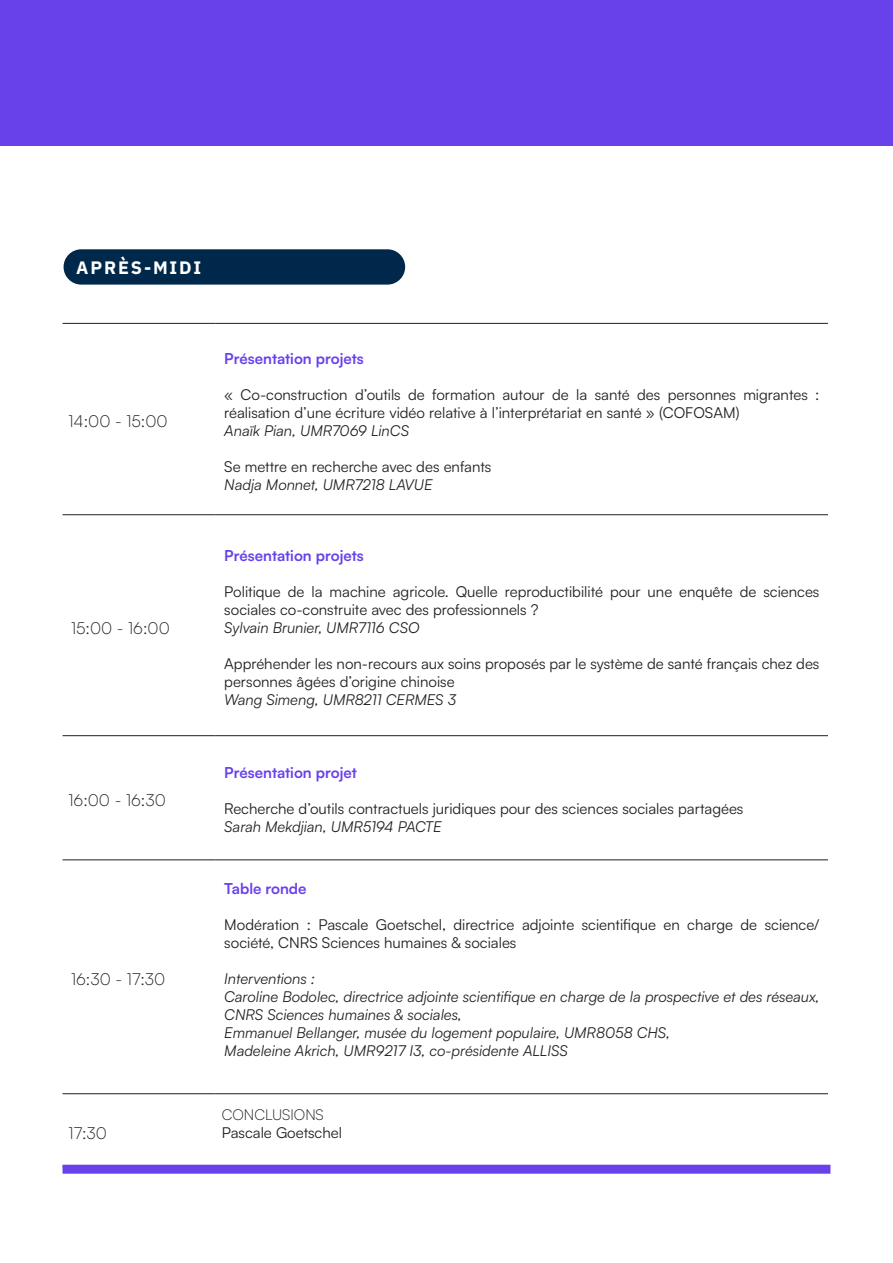
<style>
.page{position:relative;width:893px;height:1263px;background:#fff}
.page>*{position:absolute;margin:0;border:0;box-sizing:border-box;transform-origin:0 0}
.Titre_cartouche_encadré{font:700 18px "IBM Plex Sans";letter-spacing:.1em;color:#fff}
.t1{font:300 16.5px "Satoshi";color:#231f20}
.t2{font:15px/18px "Satoshi";color:#231f20}
.t3{font:italic 15px/18px "Satoshi";color:#231f20}
.t4{font:700 15px "Satoshi";color:#6941eb}
.t5{font:300 15px "Satoshi";color:#231f20}
</style>
<div class="page">
<div style="left:0;top:0;width:893px;height:146px;background:#6941eb"></div>
<div style="left:64px;top:249px;width:341px;height:36px;background:#00284b;border-radius:18px"></div>
<hr style="left:63px;top:323px;width:153px;height:1px;background:#231f20">
<hr style="left:63px;top:514px;width:153px;height:1px;background:#231f20">
<hr style="left:63px;top:735px;width:153px;height:1px;background:#231f20">
<hr style="left:63px;top:859px;width:153px;height:1px;background:#231f20">
<hr style="left:63px;top:1093px;width:153px;height:1px;background:#231f20">
<hr style="left:216px;top:735px;width:612px;height:1px;background:#231f20">
<hr style="left:216px;top:859px;width:612px;height:1px;background:#231f20">
<hr style="left:216px;top:1093px;width:612px;height:1px;background:#231f20">
<hr style="left:216px;top:323px;width:612px;height:1px;background:#231f20">
<hr style="left:216px;top:514px;width:612px;height:1px;background:#231f20">
<div style="left:63px;top:1165px;width:767px;height:9px;background:#6941eb"></div>
<p class="Titre_cartouche_encadré" style="left:76px;top:253px;width:126px">APRÈS-MIDI</p>
<p class="t1" style="left:69px;top:411px;width:101px">14:00 - 15:00</p>
<p class="t1" style="left:71px;top:617px;width:100px">15:00 - 16:00</p>
<p class="t1" style="left:69px;top:790px;width:99px">16:00 - 16:30</p>
<p class="t1" style="left:71px;top:969px;width:96px">16:30 - 17:30</p>
<p class="t1" style="left:69px;top:1122px;width:40px">17:30</p>
<p class="t4" style="left:224px;top:347px;width:141px">Présentation projets</p>
<p class="t2" style="left:224px;top:385px;width:597px">« Co-construction d’outils de formation autour de la santé des personnes migrantes : réalisation d’une écriture vidéo relative à l’interprétariat en santé » (COFOSAM)</p>
<p class="t3" style="left:224px;top:421px;width:186px">Anaïk Pian, UMR7069 LinCS</p>
<p class="t2" style="left:224px;top:457px;width:269px">Se mettre en recherche avec des enfants</p>
<p class="t3" style="left:224px;top:475px;width:210px">Nadja Monnet, UMR7218 LAVUE</p>
<p class="t4" style="left:224px;top:544px;width:141px">Présentation projets</p>
<p class="t2" style="left:224px;top:582px;width:597px">Politique de la machine agricole. Quelle reproductibilité pour une enquête de sciences sociales co-construite avec des professionnels ?</p>
<p class="t3" style="left:224px;top:618px;width:197px">Sylvain Brunier, UMR7116 CSO</p>
<p class="t2" style="left:224px;top:654px;width:597px">Appréhender les non-recours aux soins proposés par le système de santé français chez des personnes âgées d’origine chinoise</p>
<p class="t3" style="left:224px;top:690px;width:233px">Wang Simeng, UMR8211 CERMES 3</p>
<p class="t4" style="left:224px;top:762px;width:134px">Présentation projet</p>
<p class="t2" style="left:224px;top:799px;width:521px">Recherche d’outils contractuels juridiques pour des sciences sociales partagées</p>
<p class="t3" style="left:224px;top:817px;width:219px">Sarah Mekdjian, UMR5194 PACTE</p>
<p class="t4" style="left:224px;top:878px;width:84px">Table ronde</p>
<p class="t2" style="left:224px;top:915px;width:597px">Modération : Pascale Goetschel, directrice adjointe scientifique en charge de science/ société, CNRS Sciences humaines &amp; sociales</p>
<p class="t3" style="left:224px;top:969px;width:92px">Interventions :</p>
<p class="t3" style="left:224px;top:987px;width:597px">Caroline Bodolec, directrice adjointe scientifique en charge de la prospective et des réseaux,<br>CNRS Sciences humaines &amp; sociales,</p>
<p class="t3" style="left:224px;top:1023px;width:447px">Emmanuel Bellanger, musée du logement populaire, UMR8058 CHS,</p>
<p class="t3" style="left:224px;top:1041px;width:345px">Madeleine Akrich, UMR9217 I3, co-présidente ALLISS</p>
<p class="t5" style="left:222px;top:1105px;width:104px">CONCLUSIONS</p>
<p class="t2" style="left:222px;top:1123px;width:122px">Pascale Goetschel</p>
</div>
